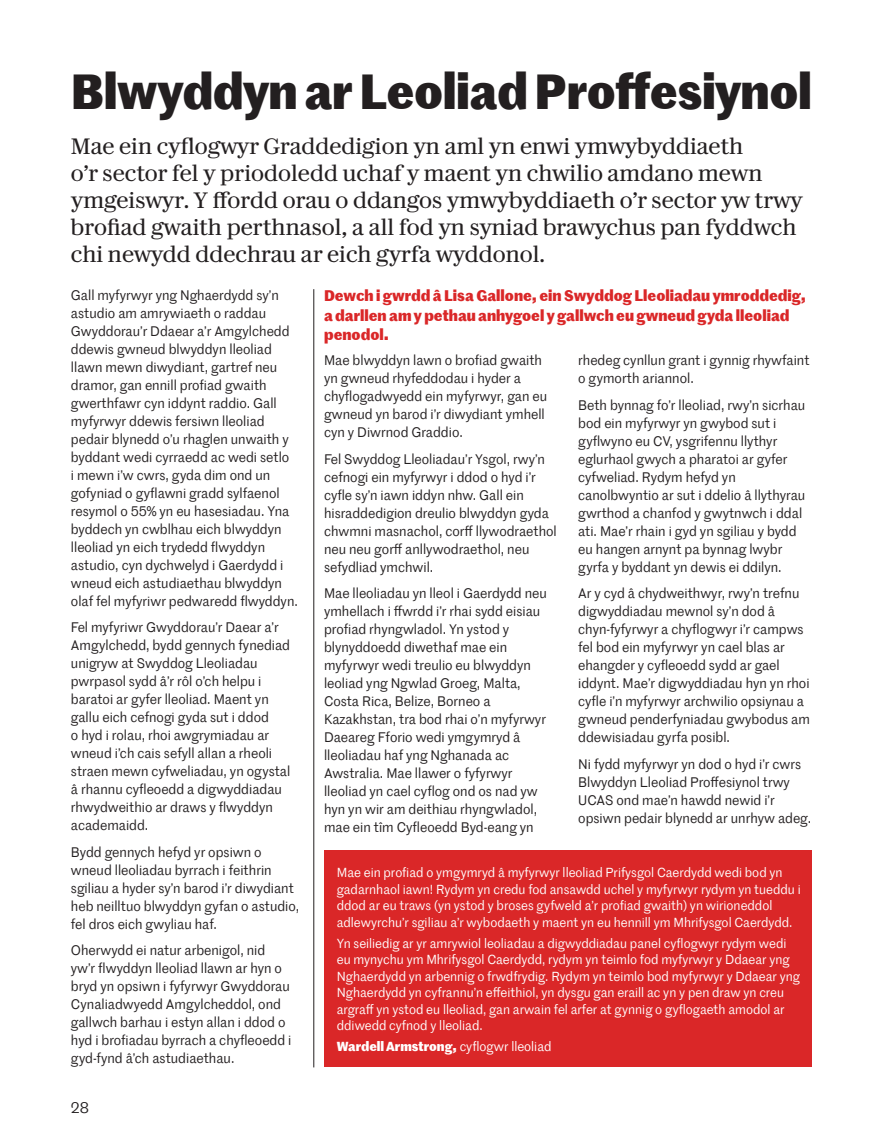
<style>
.page{position:relative;width:881px;height:1137px;background:#fff}
.page>*{position:absolute;margin:0;border:0;box-sizing:border-box;transform-origin:0 0}
.t1{font:700 48px "Marr Sans TT";letter-spacing:-.01em;color:#231f20}
.t2{font:22.5px/27px "Darby Serif Text";color:#231f20}
.t3{font:700 15px/19.5px "Marr Sans TT";color:#da2728}
.t4{font:15px "Marr Sans TT";color:#231f20}
.t5{font:13.5px/18px "Marr Sans TT";color:#231f20}
.t6{font:12.75px/16.5px "Marr Sans TT";color:#fff}
.t7{font:700 12.75px "Marr Sans TT";color:#fff}
.s1{font-weight:400}
</style>
<div class="page">
<div style="left:324px;top:850px;width:487px;height:217px;background:#da2728"></div>
<hr style="left:313px;top:289px;width:1px;height:778px;background:#231f20">
<h1 class="t1" style="left:71px;top:55px;width:742px">Blwyddyn ar Leoliad Proffesiynol</h1>
<p class="t2" style="left:71px;top:131px;width:733px">Mae ein cyflogwyr Graddedigion yn aml yn enwi ymwybyddiaeth<br>o’r sector fel y priodoledd uchaf y maent yn chwilio amdano mewn ymgeiswyr. Y ffordd orau o ddangos ymwybyddiaeth o’r sector yw trwy brofiad gwaith perthnasol, a all fod yn syniad brawychus pan fyddwch chi newydd ddechrau ar eich gyrfa wyddonol.</p>
<p class="t5" style="left:71px;top:285px;width:228px">Gall myfyrwyr yng Nghaerdydd sy’n astudio am amrywiaeth o raddau Gwyddorau’r Ddaear a’r Amgylchedd ddewis gwneud blwyddyn lleoliad llawn mewn diwydiant, gartref neu dramor, gan ennill profiad gwaith gwerthfawr cyn iddynt raddio. Gall myfyrwyr ddewis fersiwn lleoliad pedair blynedd o’u rhaglen unwaith y byddant wedi cyrraedd ac wedi setlo<br>i mewn i’w cwrs, gyda dim ond un gofyniad o gyflawni gradd sylfaenol resymol o 55% yn eu hasesiadau. Yna byddech yn cwblhau eich blwyddyn lleoliad yn eich trydedd flwyddyn astudio, cyn dychwelyd i Gaerdydd i wneud eich astudiaethau blwyddyn olaf fel myfyriwr pedwaredd flwyddyn.</p>
<p class="t5" style="left:71px;top:618px;width:221px">Fel myfyriwr Gwyddorau’r Daear a’r<br>Amgylchedd, bydd gennych fynediad unigryw at Swyddog Lleoliadau pwrpasol sydd â’r rôl o’ch helpu i baratoi ar gyfer lleoliad. Maent yn gallu eich cefnogi gyda sut i ddod<br>o hyd i rolau, rhoi awgrymiadau ar wneud i’ch cais sefyll allan a rheoli straen mewn cyfweliadau, yn ogystal â rhannu cyfleoedd a digwyddiadau rhwydweithio ar draws y flwyddyn academaidd.</p>
<p class="t5" style="left:71px;top:842px;width:230px">Bydd gennych hefyd yr opsiwn o wneud lleoliadau byrrach i feithrin sgiliau a hyder sy’n barod i’r diwydiant heb neilltuo blwyddyn gyfan o astudio, fel dros eich gwyliau haf.</p>
<p class="t5" style="left:71px;top:941px;width:222px">Oherwydd ei natur arbenigol, nid yw’r flwyddyn lleoliad llawn ar hyn o bryd yn opsiwn i fyfyrwyr Gwyddorau Cynaliadwyedd Amgylcheddol, ond gallwch barhau i estyn allan i ddod o hyd i brofiadau byrrach a chyfleoedd i gyd-fynd â’ch astudiaethau.</p>
<p class="t3" style="left:324px;top:285px;width:483px">Dewch i gwrdd â Lisa Gallone, ein Swyddog Lleoliadau ymroddedig, a darllen am y pethau anhygoel y gallwch eu gwneud gyda lleoliad penodol.</p>
<p class="t5" style="left:324px;top:351px;width:225px">Mae blwyddyn lawn o brofiad gwaith yn gwneud rhyfeddodau i hyder a chyflogadwyedd ein myfyrwyr, gan eu gwneud yn barod i’r diwydiant ymhell cyn y Diwrnod Graddio.</p>
<p class="t5" style="left:324px;top:449px;width:234px">Fel Swyddog Lleoliadau’r Ysgol, rwy’n cefnogi ein myfyrwyr i ddod o hyd i’r cyfle sy’n iawn iddyn nhw. Gall ein hisraddedigion dreulio blwyddyn gyda chwmni masnachol, corff llywodraethol neu neu gorff anllywodraethol, neu sefydliad ymchwil.</p>
<p class="t5" style="left:324px;top:584px;width:224px">Mae lleoliadau yn lleol i Gaerdydd neu ymhellach i ffwrdd i’r rhai sydd eisiau profiad rhyngwladol. Yn ystod y blynyddoedd diwethaf mae ein myfyrwyr wedi treulio eu blwyddyn leoliad yng Ngwlad Groeg, Malta, Costa Rica, Belize, Borneo a Kazakhstan, tra bod rhai o’n myfyrwyr Daeareg Fforio wedi ymgymryd â lleoliadau haf yng Nghanada ac Awstralia. Mae llawer o fyfyrwyr lleoliad yn cael cyflog ond os nad yw hyn yn wir am deithiau rhyngwladol, mae ein tîm Cyfleoedd Byd-eang yn</p>
<p class="t5" style="left:578px;top:351px;width:233px">rhedeg cynllun grant i gynnig rhywfaint o gymorth ariannol.</p>
<p class="t5" style="left:578px;top:395px;width:229px">Beth bynnag fo’r lleoliad, rwy’n sicrhau bod ein myfyrwyr yn gwybod sut i gyflwyno eu CV, ysgrifennu llythyr eglurhaol gwych a pharatoi ar gyfer cyfweliad. Rydym hefyd yn canolbwyntio ar sut i ddelio â llythyrau gwrthod a chanfod y gwytnwch i ddal ati. Mae’r rhain i gyd yn sgiliau y bydd eu hangen arnynt pa bynnag lwybr gyrfa y byddant yn dewis ei ddilyn.</p>
<p class="t5" style="left:578px;top:584px;width:233px">Ar y cyd â chydweithwyr, rwy’n trefnu digwyddiadau mewnol sy’n dod â chyn-fyfyrwyr a chyflogwyr i’r campws fel bod ein myfyrwyr yn cael blas ar ehangder y cyfleoedd sydd ar gael iddynt. Mae’r digwyddiadau hyn yn rhoi cyfle i’n myfyrwyr archwilio opsiynau a gwneud penderfyniadau gwybodus am ddewisiadau gyrfa posibl.</p>
<p class="t5" style="left:578px;top:754px;width:234px">Ni fydd myfyrwyr yn dod o hyd i’r cwrs Blwyddyn Lleoliad Proffesiynol trwy UCAS ond mae’n hawdd newid i’r opsiwn pedair blynedd ar unrhyw adeg.</p>
<p class="t6" style="left:337px;top:864px;width:465px">Mae ein profiad o ymgymryd â myfyrwyr lleoliad Prifysgol Caerdydd wedi bod yn gadarnhaol iawn! Rydym yn credu fod ansawdd uchel y myfyrwyr rydym yn tueddu i ddod ar eu traws (yn ystod y broses gyfweld a’r profiad gwaith) yn wirioneddol adlewyrchu’r sgiliau a’r wybodaeth y maent yn eu hennill ym Mhrifysgol Caerdydd.</p>
<p class="t6" style="left:337px;top:934px;width:464px">Yn seiliedig ar yr amrywiol leoliadau a digwyddiadau panel cyflogwyr rydym wedi eu mynychu ym Mhrifysgol Caerdydd, rydym yn teimlo fod myfyrwyr y Ddaear yng Nghaerdydd yn arbennig o frwdfrydig. Rydym yn teimlo bod myfyrwyr y Ddaear yng Nghaerdydd yn cyfrannu’n effeithiol, yn dysgu gan eraill ac yn y pen draw yn creu argraff yn ystod eu lleoliad, gan arwain fel arfer at gynnig o gyflogaeth amodol ar ddiwedd cyfnod y lleoliad.</p>
<p class="t7" style="left:337px;top:1036px;width:216px">Wardell Armstrong, <span class="s1">cyflogwr lleoliad</span></p>
<p class="t4" style="left:71px;top:1097px;width:20px">28</p>
</div>
